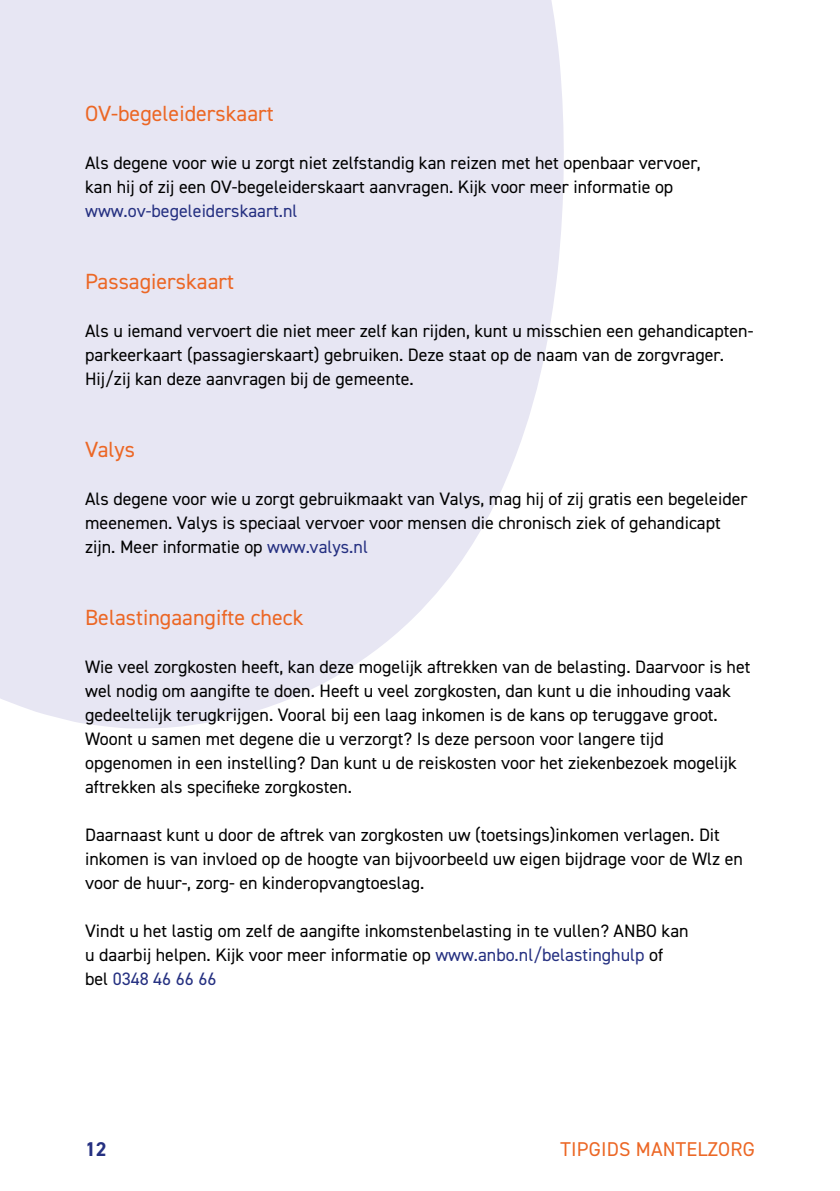
<style>
.page{position:relative;width:840px;height:1191px;background:#fff}
.page>*{position:absolute;margin:0;border:0;box-sizing:border-box;transform-origin:0 0}
.t1{font:22px "DIN2014";color:#ec6725}
.t2{font:20px "DIN2014";letter-spacing:.01em;color:#ec6725}
.t3{font:700 20px "DIN2014";color:#253081}
.t4{font:18px/24px "DIN2014";color:#000}
.t5{font:18px "DIN2014";color:#253081}
.s1{color:#253081}
</style>
<div class="page">
<svg style="left:0;top:0;width:564px;height:729px;background:#e9e8f4"></svg>
<p class="t1" style="left:85px;top:100px;width:190px">OV-begeleiderskaart</p>
<p class="t4" style="left:85px;top:151px;width:617px">Als degene voor wie u zorgt niet zelfstandig kan reizen met het openbaar vervoer, kan hij of zij een OV-begeleiderskaart aanvragen. Kijk voor meer informatie op</p>
<p class="t5" style="left:85px;top:200px;width:214px">www.ov-begeleiderskaart.nl</p>
<p class="t1" style="left:85px;top:268px;width:150px">Passagierskaart</p>
<p class="t4" style="left:85px;top:319px;width:668px">Als u iemand vervoert die niet meer zelf kan rijden, kunt u misschien een gehandicapten&shy;parkeerkaart (passagierskaart) gebruiken. Deze staat op de naam van de zorgvrager.<br>Hij/zij kan deze aanvragen bij de gemeente.</p>
<p class="t1" style="left:85px;top:436px;width:51px">Valys</p>
<p class="t4" style="left:85px;top:487px;width:663px">Als degene voor wie u zorgt gebruikmaakt van Valys, mag hij of zij gratis een begeleider meenemen. Valys is speciaal vervoer voor mensen die chronisch ziek of gehandicapt zijn. Meer informatie op <span class="s1">www.valys.nl</span></p>
<p class="t1" style="left:85px;top:604px;width:220px">Belastingaangifte check</p>
<p class="t4" style="left:85px;top:655px;width:666px">Wie veel zorgkosten heeft, kan deze mogelijk aftrekken van de belasting. Daarvoor is het wel nodig om aangifte te doen. Heeft u veel zorgkosten, dan kunt u die inhouding vaak gedeeltelijk terugkrijgen. Vooral bij een laag inkomen is de kans op teruggave groot.<br>Woont u samen met degene die u verzorgt? Is deze persoon voor langere tijd opgenomen in een instelling? Dan kunt u de reiskosten voor het ziekenbezoek mogelijk aftrekken als specifieke zorgkosten.</p>
<p class="t4" style="left:85px;top:822px;width:659px">Daarnaast kunt u door de aftrek van zorgkosten uw (toetsings)inkomen verlagen. Dit inkomen is van invloed op de hoogte van bijvoorbeeld uw eigen bijdrage voor de Wlz en voor de huur-, zorg- en kinderopvangtoeslag.</p>
<p class="t4" style="left:85px;top:918px;width:604px">Vindt u het lastig om zelf de aangifte inkomstenbelasting in te vullen? ANBO kan u daarbij helpen. Kijk voor meer informatie op <span class="s1">www.anbo.nl/belastinghulp</span> of bel <span class="s1">0348 46 66 66</span></p>
<p class="t3" style="left:85px;top:1136px;width:23px">12</p>
<p class="t2" style="left:560px;top:1136px;width:195px">TIPGIDS MANTELZORG</p>
</div>
